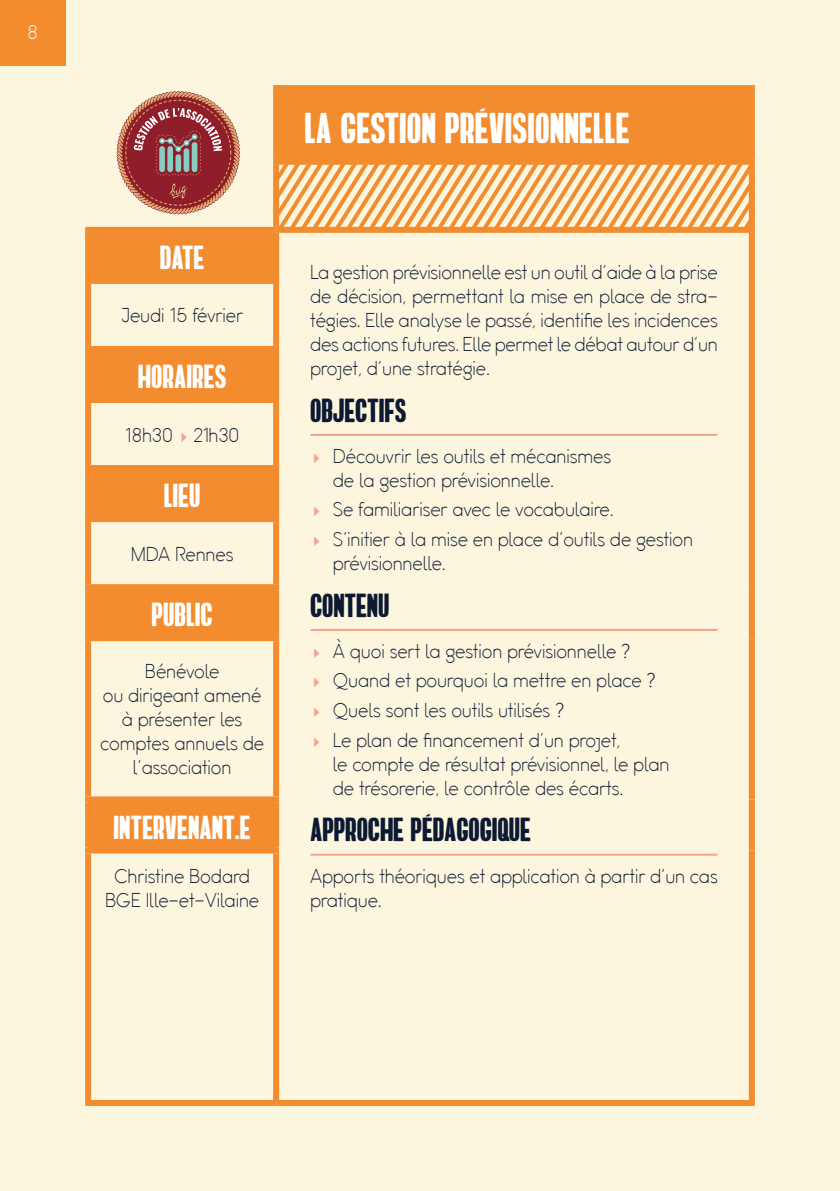
<style>
.page{position:relative;width:840px;height:1191px;background:#fff}
.page>*{position:absolute;margin:0;border:0;box-sizing:border-box;transform-origin:0 0}
.t1{font:44px "Alberto";color:#fff}
.t2{font:34px "Alberto";color:#fff}
.t3{font:34px "Alberto";letter-spacing:-.005em;color:#0d1932}
.t4{font:20px/24px "Omega Sans";letter-spacing:-.005em;color:#0d1932}
.t5{font:20px "Omega Sans";color:#fff}
.s1{font-family:"Geomanist";font-weight:300}
</style>
<div class="page">
<div style="left:0;top:0;width:839px;height:1191px;background:#fcf6df"></div>
<svg style="left:88px;top:91px;width:660px;height:190px;fill:#f38c2e"></svg>
<svg style="left:91px;top:352px;width:182px;height:495px"></svg>
<div style="left:273px;top:91px;width:6px;height:68px;background:#f38c2e"></div>
<div style="left:273px;top:85px;width:481px;height:6px;background:#f38c2e"></div>
<div style="left:748px;top:91px;width:6px;height:68px;background:#f38c2e"></div>
<div style="left:273px;top:165px;width:6px;height:62px;background:#f38c2e"></div>
<div style="left:273px;top:159px;width:481px;height:6px;background:#f38c2e"></div>
<div style="left:85px;top:233px;width:6px;height:45px;background:#f38c2e"></div>
<div style="left:85px;top:227px;width:191px;height:6px;background:#f38c2e"></div>
<div style="left:273px;top:233px;width:6px;height:45px;background:#f38c2e"></div>
<div style="left:276px;top:227px;width:478px;height:6px;background:#f38c2e"></div>
<div style="left:748px;top:233px;width:6px;height:48px;background:#f38c2e"></div>
<div style="left:748px;top:281px;width:6px;height:68px;background:#f38c2e"></div>
<div style="left:748px;top:349px;width:6px;height:51px;background:#f38c2e"></div>
<div style="left:748px;top:400px;width:6px;height:68px;background:#f38c2e"></div>
<div style="left:748px;top:468px;width:6px;height:51px;background:#f38c2e"></div>
<div style="left:748px;top:519px;width:6px;height:68px;background:#f38c2e"></div>
<div style="left:748px;top:587px;width:6px;height:51px;background:#f38c2e"></div>
<div style="left:748px;top:638px;width:6px;height:161px;background:#f38c2e"></div>
<div style="left:748px;top:799px;width:6px;height:51px;background:#f38c2e"></div>
<div style="left:748px;top:850px;width:6px;height:250px;background:#f38c2e"></div>
<div style="left:85px;top:284px;width:6px;height:62px;background:#f38c2e"></div>
<div style="left:85px;top:278px;width:194px;height:6px;background:#f38c2e"></div>
<div style="left:273px;top:284px;width:6px;height:62px;background:#f38c2e"></div>
<div style="left:85px;top:352px;width:6px;height:45px;background:#f38c2e"></div>
<div style="left:85px;top:346px;width:194px;height:6px;background:#f38c2e"></div>
<div style="left:273px;top:352px;width:6px;height:45px;background:#f38c2e"></div>
<div style="left:85px;top:403px;width:6px;height:62px;background:#f38c2e"></div>
<div style="left:85px;top:397px;width:194px;height:6px;background:#f38c2e"></div>
<div style="left:273px;top:403px;width:6px;height:62px;background:#f38c2e"></div>
<div style="left:85px;top:471px;width:6px;height:45px;background:#f38c2e"></div>
<div style="left:85px;top:465px;width:194px;height:6px;background:#f38c2e"></div>
<div style="left:273px;top:471px;width:6px;height:45px;background:#f38c2e"></div>
<div style="left:85px;top:522px;width:6px;height:62px;background:#f38c2e"></div>
<div style="left:85px;top:516px;width:194px;height:6px;background:#f38c2e"></div>
<div style="left:273px;top:522px;width:6px;height:62px;background:#f38c2e"></div>
<div style="left:85px;top:590px;width:6px;height:45px;background:#f38c2e"></div>
<div style="left:85px;top:584px;width:194px;height:6px;background:#f38c2e"></div>
<div style="left:273px;top:590px;width:6px;height:45px;background:#f38c2e"></div>
<div style="left:85px;top:641px;width:6px;height:155px;background:#f38c2e"></div>
<div style="left:85px;top:635px;width:194px;height:6px;background:#f38c2e"></div>
<div style="left:273px;top:641px;width:6px;height:155px;background:#f38c2e"></div>
<div style="left:85px;top:802px;width:6px;height:45px;background:#f38c2e"></div>
<div style="left:85px;top:796px;width:194px;height:6px;background:#f38c2e"></div>
<div style="left:273px;top:802px;width:6px;height:45px;background:#f38c2e"></div>
<div style="left:85px;top:853px;width:6px;height:247px;background:#f38c2e"></div>
<div style="left:85px;top:847px;width:194px;height:6px;background:#f38c2e"></div>
<div style="left:85px;top:1100px;width:191px;height:6px;background:#f38c2e"></div>
<div style="left:273px;top:853px;width:6px;height:247px;background:#f38c2e"></div>
<div style="left:276px;top:1100px;width:478px;height:6px;background:#f38c2e"></div>
<svg style="left:310px;top:433px;width:407px;height:3px"></svg>
<svg style="left:310px;top:629px;width:407px;height:2px"></svg>
<svg style="left:310px;top:853px;width:407px;height:3px"></svg>
<div style="left:0;top:0;width:65px;height:65px;background:#f38c2e"></div>
<svg style="left:276px;top:164px;width:478px;height:66px"></svg>
<svg style="left:116px;top:91px;width:124px;height:123px"></svg>
<svg style="left:182px;top:432px;width:4px;height:9px"></svg>
<p class="t5" style="left:27px;top:20px;width:12px">8</p>
<h2 class="t2" style="left:160px;top:240px;width:46px">DATE</h2>
<p class="t4" style="left:121px;top:304px;width:124px">Jeudi 15 février</p>
<h2 class="t2" style="left:138px;top:359px;width:90px">HORAIRES</h2>
<p class="t4" style="left:125px;top:423px;width:116px">18h30 21h30</p>
<h2 class="t2" style="left:164px;top:478px;width:38px">LIEU</h2>
<p class="t4" style="left:131px;top:542px;width:104px">MDA Rennes</p>
<h2 class="t2" style="left:151px;top:597px;width:63px">PUBLIC</h2>
<p class="t4" style="left:100px;top:660px;width:165px;text-align:center">Bénévole<br>ou dirigeant amené à présenter les comptes annuels de l’association</p>
<h2 class="t2" style="left:113px;top:810px;width:139px">INTERVENANT.E</h2>
<p class="t4" style="left:105px;top:864px;width:155px;text-align:center">Christine Bodard<br>BGE Ille-et-Vilaine</p>
<h1 class="t1" style="left:304px;top:105px;width:326px">LA GESTION PRÉVISIONNELLE</h1>
<p class="t4" style="left:310px;top:260px;width:409px;text-align:justify">La gestion prévisionnelle est un outil d’aide à la prise de décision, permettant la mise en place de stra&shy;tégies. Elle analyse le passé, identifie les incidences des actions futures. Elle permet le débat autour d’un projet, d’une stratégie.</p>
<h2 class="t3" style="left:310px;top:393px;width:98px">OBJECTIFS</h2>
<p class="t4" style="left:333px;top:444px;width:279px">Découvrir les outils et mécanismes de la gestion prévisionnelle.</p>
<p class="t4" style="left:333px;top:495px;width:361px;line-height:29.6px">Se familiariser avec le vocabulaire.<br>S’initier à la mise en place d’outils de gestion</p>
<p class="t4" style="left:333px;top:551px;width:114px">prévisionnelle.</p>
<h2 class="t3" style="left:310px;top:588px;width:81px">CONTENU</h2>
<p class="t4" style="left:333px;top:636px;width:324px;line-height:29.6px">À quoi sert la gestion prévisionnelle <span class="s1">?<br></span>Quand et pourquoi la mettre en place <span class="s1">?<br></span>Quels sont les outils utilisés <span class="s1">?<br></span>Le plan de financement d’un projet,</p>
<p class="t4" style="left:333px;top:752px;width:338px">le compte de résultat prévisionnel, le plan de trésorerie, le contrôle des écarts.</p>
<h2 class="t3" style="left:310px;top:813px;width:222px">APPROCHE PÉDAGOGIQUE</h2>
<p class="t4" style="left:310px;top:864px;width:409px">Apports théoriques et application à partir d’un cas pratique.</p>
</div>
